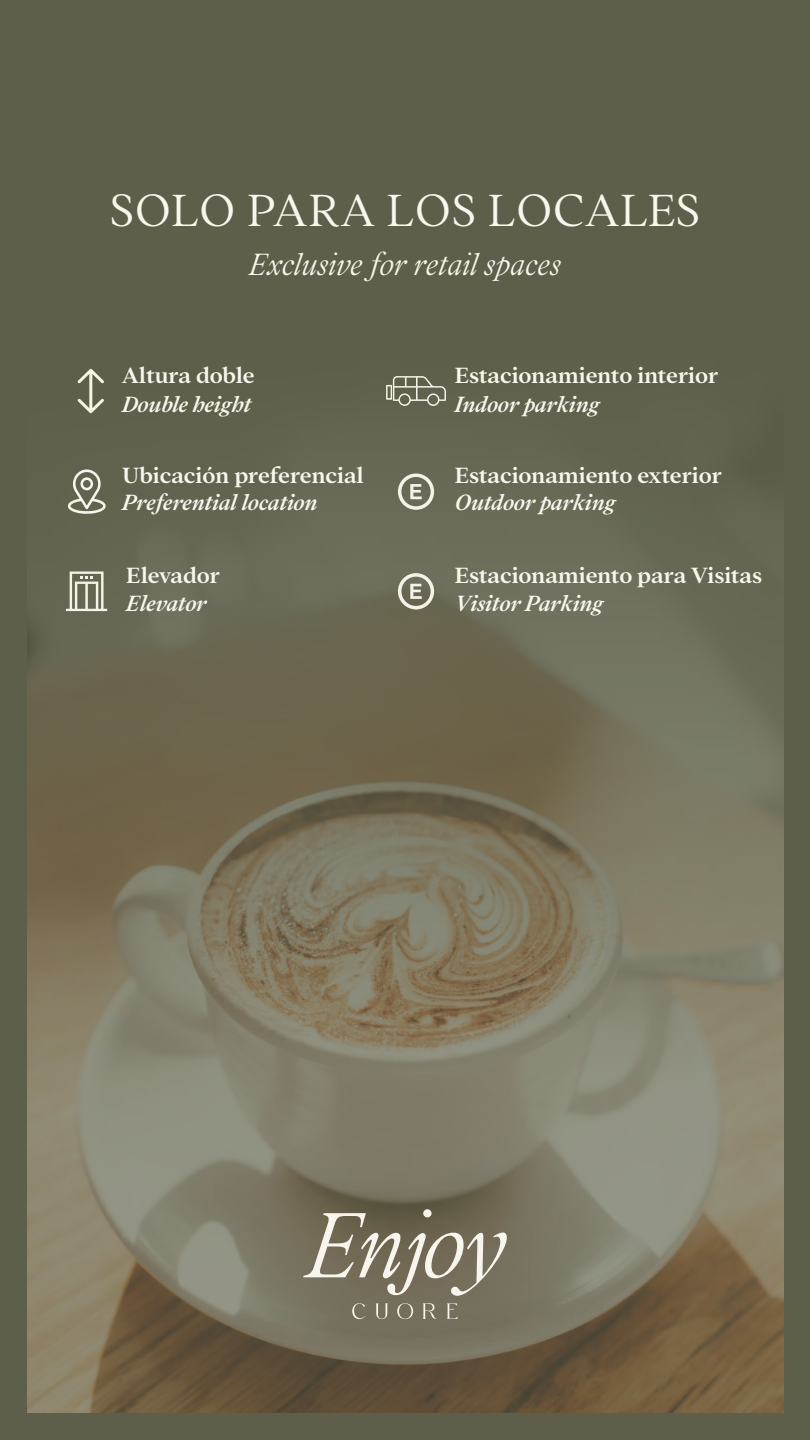
<style>
.page{position:relative;width:810px;height:1440px;background:#5d5f4a}
.page>*{position:absolute;margin:0;border:0;box-sizing:border-box;transform-origin:0 0}
.t1{font:100 49.5px "Addington CF";letter-spacing:-.005em;color:#f9f6ed}
.t2{font:italic 100 33.75px "Addington CF";color:#f9f6ed}
.t3{font:600 24.22px "Addington CF";letter-spacing:-.005em;color:#f9f6ed}
.t4{font:italic 600 24.22px "Addington CF";color:#f9f6ed}
</style>
<div class="page">
<img style="left:27px;top:381px;width:757px;height:1032px">
<svg style="left:303px;top:1209px;width:204px;height:87px"></svg>
<svg style="left:352px;top:1303px;width:14px;height:16px"></svg>
<svg style="left:376px;top:1303px;width:12px;height:16px"></svg>
<svg style="left:397px;top:1303px;width:16px;height:16px"></svg>
<svg style="left:423px;top:1303px;width:14px;height:16px"></svg>
<svg style="left:447px;top:1303px;width:11px;height:16px"></svg>
<svg style="left:398px;top:473px;width:36px;height:37px"></svg>
<svg style="left:398px;top:573px;width:36px;height:36px"></svg>
<svg style="left:66px;top:572px;width:41px;height:39px"></svg>
<svg style="left:386px;top:376px;width:60px;height:31px"></svg>
<svg style="left:78px;top:369px;width:26px;height:44px"></svg>
<svg style="left:67px;top:469px;width:39px;height:45px"></svg>
<h1 class="t1" style="left:110px;top:173px;width:592px">SOLO PARA LOS LOCALES</h1>
<h2 class="t2" style="left:249px;top:239px;width:313px">Exclusive for retail spaces</h2>
<p class="t3" style="left:122px;top:357px;width:134px">Altura doble</p>
<p class="t3" style="left:455px;top:357px;width:265px">Estacionamiento interior</p>
<p class="t4" style="left:122px;top:386px;width:131px">Double height</p>
<p class="t4" style="left:455px;top:386px;width:147px">Indoor parking</p>
<p class="t3" style="left:122px;top:458px;width:243px">Ubicación preferencial</p>
<p class="t3" style="left:455px;top:458px;width:268px">Estacionamiento exterior</p>
<p class="t4" style="left:122px;top:484px;width:197px">Preferential location</p>
<p class="t4" style="left:455px;top:484px;width:163px">Outdoor parking</p>
<p class="t3" style="left:126px;top:557px;width:95px">Elevador</p>
<p class="t3" style="left:455px;top:557px;width:309px">Estacionamiento para Visitas</p>
<p class="t4" style="left:126px;top:585px;width:82px">Elevator</p>
<p class="t4" style="left:455px;top:585px;width:150px">Visitor Parking</p>
</div>
